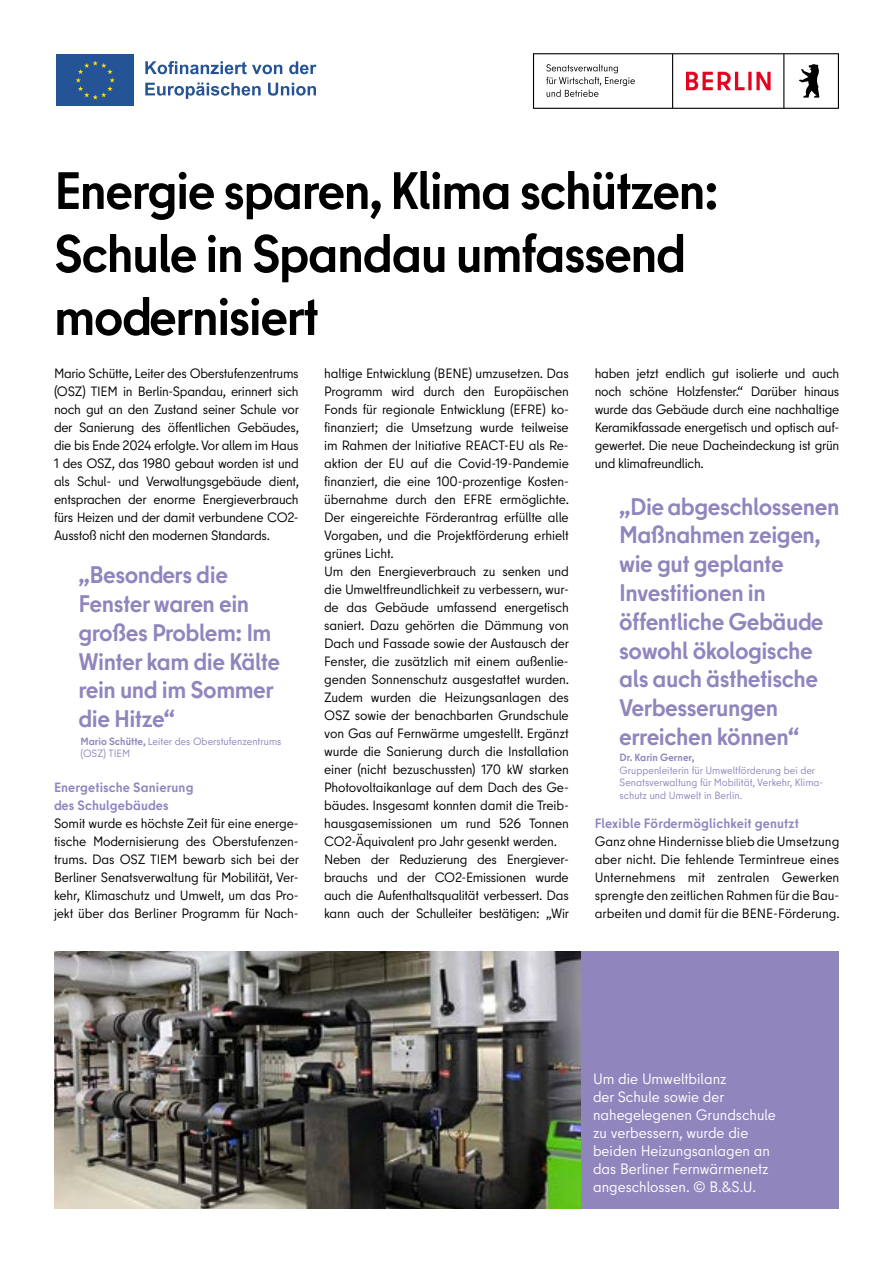
<style>
.page{position:relative;width:893px;height:1263px;background:#fff}
.page>*{position:absolute;margin:0;border:0;box-sizing:border-box;transform-origin:0 0}
.t1{font:700 52.5px/63px "Berlin Type";letter-spacing:-.03em;color:#000}
.t2{font:700 24px/28.8px "Berlin Type";letter-spacing:-.02em;color:#9185be}
.t3{font:15px/18px "Berlin Type";color:#fff}
.t4{font:13.5px/18px "Berlin Type";letter-spacing:-.01em;color:#000;text-align:justify}
.t5{font:700 13.5px/18px "Berlin Type";letter-spacing:.01em;color:#9185be}
.t6{font:10.5px/12.6px "Berlin Type";color:#9185be}
.t7{font:700 10.5px "Berlin Type";color:#9185be}
.s1{font-weight:700}
</style>
<div class="page">
<svg style="left:533px;top:53px;width:306px;height:56px"></svg>
<div style="left:56px;top:54px;width:78px;height:52px;background:#255496"></div>
<svg style="left:76px;top:61px;width:39px;height:39px"></svg>
<svg style="left:145px;top:61px;width:137px;height:13px"></svg>
<svg style="left:289px;top:61px;width:27px;height:13px"></svg>
<svg style="left:145px;top:82px;width:116px;height:17px"></svg>
<svg style="left:268px;top:83px;width:48px;height:13px"></svg>
<img style="left:54px;top:952px;width:528px;height:257px">
<div style="left:582px;top:952px;width:257px;height:257px;background:#9185be"></div>
<h1 class="t1" style="left:54px;top:159px;width:666px">Energie sparen, Klima schützen:<br>Schule in Spandau umfassend modernisiert</h1>
<p class="t4" style="left:54px;top:364px;width:246px">Mario Schütte, Leiter des Oberstufenzentrums (OSZ) TIEM in Berlin-Spandau, erinnert sich noch gut an den Zustand seiner Schule vor der Sanierung des öffentlichen Gebäudes, die bis Ende 2024 erfolgte. Vor allem im Haus 1 des OSZ, das 1980 gebaut worden ist und als Schul- und Verwaltungsgebäude dient, entsprachen der enorme Energieverbrauch fürs Heizen und der damit verbundene CO2- Ausstoß nicht den modernen Standards.</p>
<p class="t4" style="left:324px;top:364px;width:246px;text-align:left">haltige Entwicklung (BENE) umzusetzen. Das Programm wird durch den Europäischen Fonds für regionale Entwicklung (EFRE) ko&shy;finanziert; die Umsetzung wurde teilweise im Rahmen der Initiative REACT-EU als Re&shy;aktion der EU auf die Covid-19-Pandemie finanziert, die eine 100-prozentige Kosten&shy;übernahme durch den EFRE ermöglichte.<br>Der eingereichte Förderantrag erfüllte alle Vorgaben, und die Projektförderung erhielt grünes Licht.<br>Um den Energieverbrauch zu senken und die Umweltfreundlichkeit zu verbessern, wur&shy;de das Gebäude umfassend energetisch saniert. Dazu gehörten die Dämmung von Dach und Fassade sowie der Austausch der Fenster, die zusätzlich mit einem außenlie&shy;genden Sonnenschutz ausgestattet wurden.<br>Zudem wurden die Heizungsanlagen des OSZ sowie der benachbarten Grundschule von Gas auf Fernwärme umgestellt. Ergänzt wurde die Sanierung durch die Installation einer (nicht bezuschussten) 170 kW starken Photovoltaikanlage auf dem Dach des Ge&shy;bäudes. Insgesamt konnten damit die Treib&shy;hausgasemissionen um rund 526 Tonnen CO2-Äquivalent pro Jahr gesenkt werden.<br>Neben der Reduzierung des Energiever&shy;brauchs und der CO2-Emissionen wurde auch die Aufenthaltsqualität verbessert. Das kann auch der Schulleiter bestätigen: „Wir</p>
<p class="t4" style="left:595px;top:364px;width:246px">haben jetzt endlich gut isolierte und auch noch schöne Holzfenster.“ Darüber hinaus wurde das Gebäude durch eine nachhaltige Keramikfassade energetisch und optisch auf&shy;gewertet. Die neue Dacheindeckung ist grün und klimafreundlich.</p>
<h2 class="t2" style="left:619px;top:492px;width:222px">„Die abgeschlossenen<br>Maßnahmen zeigen, wie gut geplante<br>Investitionen in öffentliche Gebäude sowohl ökologische als auch ästhetische<br>Verbesserungen erreichen können“</h2>
<p class="t7" style="left:620px;top:751px;width:76px">Dr. Karin Gerner,</p>
<p class="t6" style="left:620px;top:764px;width:205px">Gruppenleiterin für Umweltförderung bei der<br>Senatsverwaltung für Mobilität, Verkehr, Klima&shy;schutz und Umwelt in Berlin.</p>
<h2 class="t2" style="left:78px;top:560px;width:203px">„Besonders die<br>Fenster waren ein großes Problem: Im<br>Winter kam die Kälte rein und im Sommer die Hitze“</h2>
<p class="t6" style="left:81px;top:735px;width:202px"><span class="s1">Mario Schütte,</span> Leiter des Oberstufenzentrums (OSZ) TIEM</p>
<p class="t5" style="left:54px;top:778px;width:141px">Energetische Sanierung des Schulgebäudes</p>
<p class="t4" style="left:54px;top:814px;width:246px">Somit wurde es höchste Zeit für eine energe&shy;tische Modernisierung des Oberstufenzen&shy;trums. Das OSZ TIEM bewarb sich bei der Berliner Senatsverwaltung für Mobilität, Ver&shy;kehr, Klimaschutz und Umwelt, um das Pro&shy;jekt über das Berliner Programm für Nach-</p>
<p class="t5" style="left:595px;top:814px;width:206px">Flexible Fördermöglichkeit genutzt</p>
<p class="t4" style="left:595px;top:832px;width:247px">Ganz ohne Hindernisse blieb die Umsetzung aber nicht. Die fehlende Termintreue eines Unternehmens mit zentralen Gewerken sprengte den zeitlichen Rahmen für die Bau&shy;arbeiten und damit für die BENE-Förderung.</p>
<p class="t3" style="left:593px;top:1070px;width:184px">Um die Umweltbilanz<br>der Schule sowie der nahegelegenen Grundschule zu verbessern, wurde die beiden Heizungsanlagen an das Berliner Fernwärmenetz angeschlossen. © B.&amp;S.U.</p>
</div>
